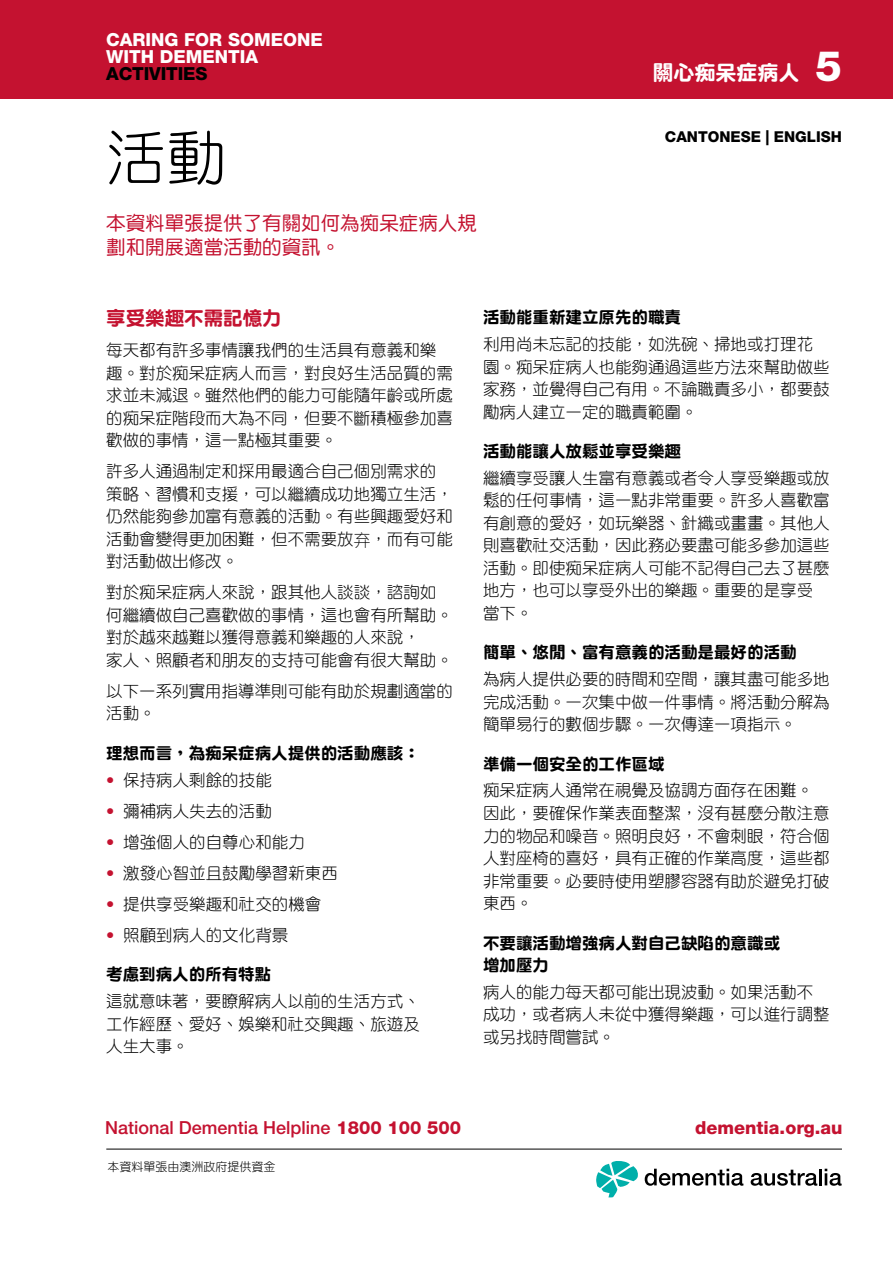
<style>
.page{position:relative;width:893px;height:1263px;background:#fff}
.page>*{position:absolute;margin:0;border:0;box-sizing:border-box;transform-origin:0 0}
.t1{font:60px "DF Yuan Std W3";color:#000}
.t2{font:800 42px "Helvetica Neue LT Pro";color:#fff}
.t3{font:21px "DF Yuan Std W9";color:#fff}
.t4{font:19.5px/24px "DF Yuan Std W5";color:#c41230}
.t5{font:19.5px "DF Yuan Std W9";color:#c41230}
.t6{font:500 18px "Helvetica Neue LT Pro";color:#c41230}
.t7{font:800 18px/17.2px "Helvetica Neue LT Pro";color:#fff}
.t8{font:800 18px "Helvetica Neue LT Pro";color:#c41230}
.t9{font:800 18px "Helvetica Neue LT Pro";letter-spacing:-.01em;color:#000}
.t10{font:16.5px/22.5px "DF Yuan Std W3";color:#000}
.t11{font:16.5px/22.5px "DF Yuan Std W9";color:#000}
.t12{font:800 15px "Helvetica Neue LT Pro";color:#000}
.t13{font:12px "DF Yuan Std W3";color:#000}
.s1{font-family:"ST Yuanti TC Light"}
.s2{font-family:"Helvetica Neue LT Pro";font-weight:300;color:#c41230}
.s3{font-weight:800}
</style>
<div class="page">
<div style="left:0;top:0;width:893px;height:99px;background:#c41230"></div>
<hr style="left:106px;top:1149px;width:736px;height:1px;background:#000">
<svg style="left:596px;top:1161px;width:42px;height:36px"></svg>
<svg style="left:645px;top:1169px;width:98px;height:17px"></svg>
<svg style="left:751px;top:1170px;width:66px;height:16px"></svg>
<hr style="left:819px;top:1169px;width:3px;height:16px;background:#000">
<svg style="left:825px;top:1169px;width:17px;height:17px"></svg>
<p class="t7" style="left:106px;top:31px;width:218px">CARING FOR SOMEONE<br>WITH DEMENTIA</p>
<p class="t9" style="left:106px;top:63px;width:103px">ACTIVITIES</p>
<h1 class="t1" style="left:106px;top:125px;width:121px">活動</h1>
<p class="t4" style="left:106px;top:210px;width:372px">本資料單張提供了有關如何為痴呆症病人規劃和開展適當活動的資訊。</p>
<p class="t3" style="left:652px;top:61px;width:148px">關心痴呆症病人</p>
<h2 class="t2" style="left:815px;top:41px;width:28px">5</h2>
<p class="t12" style="left:665px;top:128px;width:178px">CANTONESE | ENGLISH</p>
<p class="t5" style="left:106px;top:308px;width:177px">享受樂趣不需記憶力</p>
<p class="t10" style="left:106px;top:339px;width:348px">每天都有許多事情讓我們的生活具有意義和樂趣。對於痴呆症病人而言，對良好生活品質的需求並未減退。雖然他們的能力可能隨年齡或所處的痴呆症階段而大為不同，但要不斷積極參加喜歡做的事情，這一點極其重要。</p>
<p class="t10" style="left:106px;top:460px;width:348px">許多人通過制定和採用最適合自己個別需求的策略、習慣和支援，可以繼續成功地獨立生活，仍然能夠參加富有意義的活動。有些興趣愛好和活動會變得更加困難，但不需要放<span class="s1">弃</span>，而有可能對活動做出修改。</p>
<p class="t10" style="left:106px;top:581px;width:348px">對於痴呆症病人來說，跟其他人談談，諮詢如何繼續做自己喜歡做的事情，這也會有所幫助。對於越來越難以獲得意義和樂趣的人來說，<br>家人、照顧者和朋友的支持可能會有很大幫助。</p>
<p class="t10" style="left:106px;top:679px;width:348px">以下一系列實用指導準則可能有助於規劃適當的活動。</p>
<p class="t11" style="left:106px;top:741px;width:315px">理想而言，為痴呆症病人提供的活動應該：</p>
<p class="t10" style="left:106px;top:768px;width:167px"><span class="s2">•</span> 保持病人剩餘的技能</p>
<p class="t10" style="left:106px;top:799px;width:167px"><span class="s2">•</span> 彌補病人失去的活動</p>
<p class="t10" style="left:106px;top:830px;width:200px"><span class="s2">•</span> 增強個人的自尊心和能力</p>
<p class="t10" style="left:106px;top:861px;width:233px"><span class="s2">•</span> 激發心智並且鼓勵學習新東西</p>
<p class="t10" style="left:106px;top:892px;width:217px"><span class="s2">•</span> 提供享受樂趣和社交的機會</p>
<p class="t10" style="left:106px;top:923px;width:184px"><span class="s2">•</span> 照顧到病人的文化背景</p>
<p class="t11" style="left:106px;top:963px;width:166px">考慮到病人的所有特點</p>
<p class="t10" style="left:106px;top:989px;width:315px;text-align:justify">這就意味著，要瞭解病人以前的生活方式、工作經歷、愛好、娛樂和社交興趣、旅遊及人生大事。</p>
<p class="t11" style="left:483px;top:306px;width:199px">活動能重新建立原先的職責</p>
<p class="t10" style="left:483px;top:333px;width:348px">利用尚未忘記的技能，如洗碗、掃地或打理花園。痴呆症病人也能夠通過這些方法來幫助做些家務，並覺得自己有用。不論職責多小，都要鼓勵病人建立一定的職責範圍。</p>
<p class="t11" style="left:483px;top:440px;width:199px">活動能讓人放鬆並享受樂趣</p>
<p class="t10" style="left:483px;top:466px;width:348px">繼續享受讓人生富有意義或者令人享受樂趣或放鬆的任何事情，這一點非常重要。許多人喜歡富有創意的愛好，如玩樂器、針織或畫畫。其他人則喜歡社交活動，因此務必要盡可能多參加這些活動。即使痴呆症病人可能不記得自己去了甚麼地方，也可以享受外出的樂趣。重要的是享受當下。</p>
<p class="t11" style="left:483px;top:641px;width:315px">簡單、悠閒、富有意義的活動是最好的活動</p>
<p class="t10" style="left:483px;top:668px;width:348px;text-align:justify">為病人提供必要的時間和空間，讓其盡可能多地完成活動。一次集中做一件事情。將活動分解為簡單易行的數個步驟。一次傳達一項指示。</p>
<p class="t11" style="left:483px;top:752px;width:183px">準備一個安全的工作區域</p>
<p class="t10" style="left:483px;top:779px;width:348px">痴呆症病人通常在視覺及協調方面存在困難。因此，要確保作業表面整潔，沒有甚麼分散注意力的物品和噪音。照明良好，不會刺眼，符合個人對座椅的喜好，具有正確的作業高度，這些都非常重要。必要時使用塑膠容器有助於避免打破東西。</p>
<p class="t11" style="left:483px;top:931px;width:298px">不要讓活動增強病人對自己缺陷的意識或增加壓力</p>
<p class="t10" style="left:483px;top:980px;width:348px">病人的能力每天都可能出現波動。如果活動不成功，或者病人未從中獲得樂趣，可以進行調整或另找時間嘗試。</p>
<p class="t6" style="left:105px;top:1117px;width:357px">National Dementia Helpline <span class="s3">1800 100 500</span></p>
<p class="t8" style="left:695px;top:1117px;width:149px">dementia.org.au</p>
<p class="t13" style="left:107px;top:1160px;width:169px">本資料單張由澳洲政府提供資金</p>
</div>
